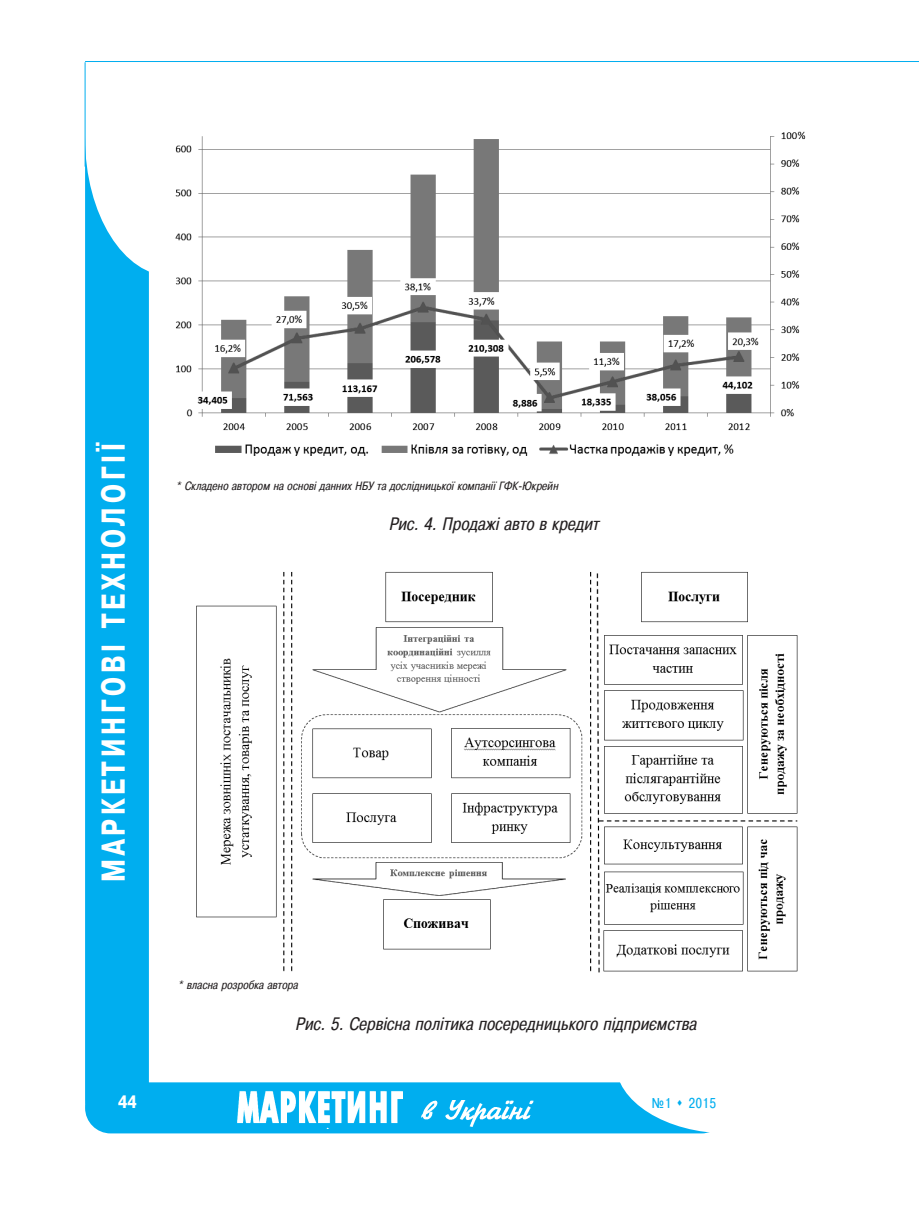
<style>
.page{position:relative;width:919px;height:1217px;background:#fff}
.page>*{position:absolute;margin:0;border:0;box-sizing:border-box;transform-origin:0 0}
.t1{font:700 33px "Pragmatica Cond C";letter-spacing:.13em;color:#fff;scale:.9 1}
.t2{font:italic 18px "Pragmatica Cond C";letter-spacing:.02em;color:#231f20}
.t3{font:700 18px "Pragmatica Cond C";color:#fff}
.t4{font:14.25px "Pragmatica Cond C";color:#00aeef}
.t5{font:italic 12px "Pragmatica Cond C";letter-spacing:.02em;color:#231f20}
</style>
<div class="page">
<div style="left:85px;top:112px;width:64px;height:1019px;background:#00aeef;border-radius:32px"></div>
<div style="left:85px;top:1082px;width:642px;height:51px;background:#00aeef;border-radius:26px"></div>
<img style="left:237px;top:1091px;width:166px;height:37px">
<img style="left:421px;top:1100px;width:112px;height:26px">
<div style="left:85px;top:0;width:172px;height:276px;background:#fff;border-radius:50%"></div>
<div style="left:615px;top:991px;width:226px;height:142px;background:#fff;border-radius:50%"></div>
<hr style="left:85px;top:62px;width:1px;height:104px;background:#00aeef">
<hr style="left:85px;top:61px;width:833px;height:1px;background:#00aeef">
<img style="left:175px;top:131px;width:631px;height:325px">
<img style="left:196px;top:571px;width:602px;height:402px">
<h1 class="t1" style="left:94px;top:881px;width:489px;rotate:-90deg">МАРКЕТИНГОВІ ТЕХНОЛОГІЇ</h1>
<p class="t5" style="left:176px;top:478px;width:385px">* Складено автором на основі данних НБУ та дослідницької компанії ГФК-Юкрейн</p>
<h2 class="t2" style="left:388px;top:513px;width:211px">Рис. 4. Продажі авто в кредит</h2>
<p class="t5" style="left:178px;top:978px;width:123px">* власна розробка автора</p>
<h2 class="t2" style="left:295px;top:1012px;width:405px">Рис. 5. Сервісна політика посередницького підприємства</h2>
<h2 class="t3" style="left:118px;top:1090px;width:20px">44</h2>
<p class="t4" style="left:652px;top:1093px;width:66px">№1 ▲ 2015</p>
</div>
